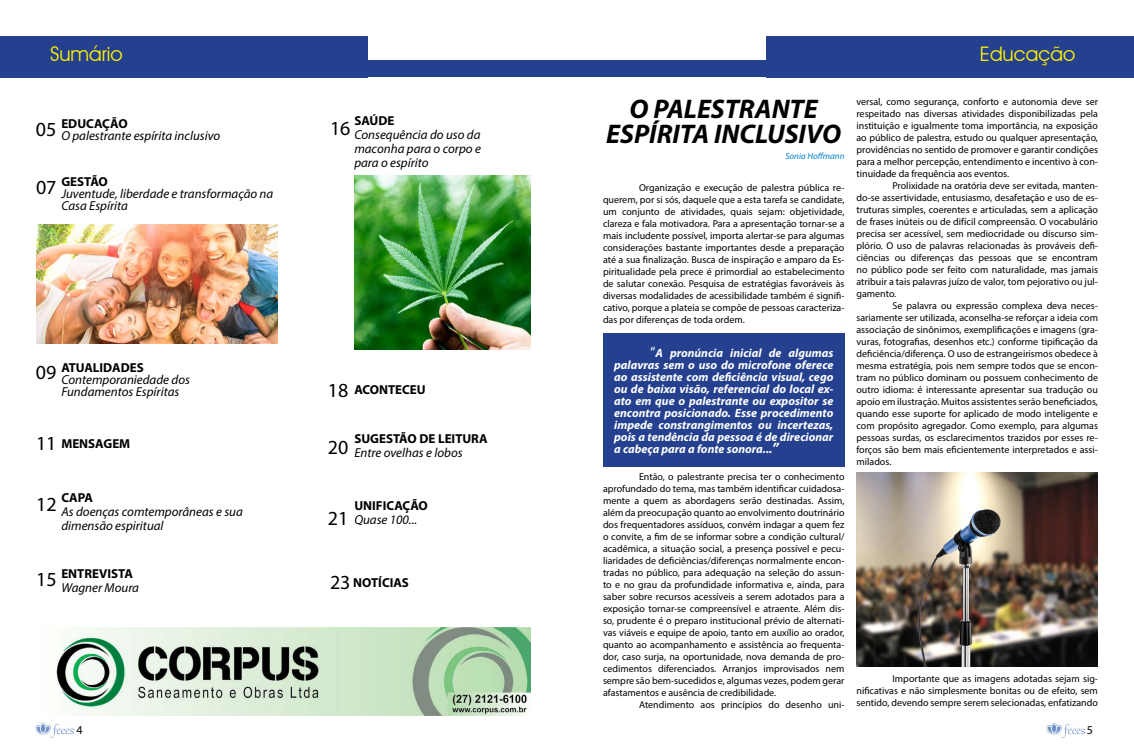
<style>
.page{position:relative;width:1134px;height:752px;background:#fff}
.page>*{position:absolute;margin:0;border:0;box-sizing:border-box;transform-origin:0 0}
.t1{font:italic 700 27px/25.5px "Myriad Pro";color:#000;text-align:center}
.t2{font:20px "Myriad Pro";color:#000}
.t3{font:20px "Avant Garde IT Cby BT";color:#fff200}
.t4{font:italic 13px/14px "Myriad Pro";color:#000}
.t5{font:700 13px "Myriad Pro";color:#000}
.t6{font:italic 700 12px/12px "Myriad Pro";color:#fff;text-align:justify}
.t7{font:12px "Myriad Pro";color:#000}
.t8{font:10px/12px "Myriad Pro";color:#000;text-align:justify}
.t9{font:italic 9px "Myriad Pro";color:#0082c9}
.s1{font-weight:400;font-style:normal;font-size:15px}
.s2{font-size:15px}
</style>
<div class="page">
<img style="left:36px;top:722px;width:38px;height:15px">
<img style="left:1046px;top:722px;width:38px;height:15px">
<div style="left:0;top:36px;width:367px;height:41px;background:#24408f"></div>
<div style="left:349px;top:61px;width:218px;height:16px;background:#24408f"></div>
<img style="left:56px;top:627px;width:475px;height:88px">
<div style="left:767px;top:36px;width:367px;height:41px;background:#24408f"></div>
<div style="left:567px;top:61px;width:218px;height:16px;background:#24408f"></div>
<img style="left:856px;top:472px;width:242px;height:194px">
<img style="left:36px;top:224px;width:242px;height:119px">
<img style="left:354px;top:176px;width:177px;height:173px">
<div style="left:603px;top:333px;width:241px;height:133px;background:#24408f"></div>
<h2 class="t3" style="left:50px;top:42px;width:74px">Sumário</h2>
<h3 class="t5" style="left:61px;top:115px;width:68px">EDUCAÇÃO</h3>
<h3 class="t4" style="left:61px;top:128px;width:160px">O palestrante espírita inclusivo</h3>
<h2 class="t2" style="left:36px;top:117px;width:22px">05</h2>
<h3 class="t5" style="left:61px;top:173px;width:48px">GESTÃO</h3>
<h3 class="t4" style="left:61px;top:187px;width:213px;line-height:12px">Juventude, liberdade e transformação na<br>Casa Espírita</h3>
<h2 class="t2" style="left:36px;top:175px;width:22px">07</h2>
<h3 class="t5" style="left:354px;top:112px;width:41px">SAÚDE</h3>
<h3 class="t4" style="left:354px;top:127px;width:128px;text-align:justify">Consequência do uso da maconha para o corpo e para o espírito</h3>
<h2 class="t2" style="left:330px;top:116px;width:22px">16</h2>
<h3 class="t5" style="left:61px;top:359px;width:84px">ATUALIDADES</h3>
<h3 class="t4" style="left:61px;top:373px;width:130px;line-height:12px">Contemporaniedade dos<br>Fundamentos Espíritas</h3>
<h2 class="t2" style="left:36px;top:359px;width:22px">09</h2>
<h2 class="t2" style="left:36px;top:431px;width:22px">11</h2>
<h3 class="t5" style="left:61px;top:435px;width:70px">MENSAGEM</h3>
<h3 class="t5" style="left:61px;top:489px;width:33px">CAPA</h3>
<h3 class="t4" style="left:61px;top:504px;width:183px">As doenças comtemporâneas e sua dimensão espiritual</h3>
<h2 class="t2" style="left:36px;top:492px;width:22px">12</h2>
<h3 class="t5" style="left:61px;top:564px;width:73px">ENTREVISTA</h3>
<h3 class="t4" style="left:61px;top:580px;width:79px">Wagner Moura</h3>
<h2 class="t2" style="left:36px;top:567px;width:22px">15</h2>
<h2 class="t2" style="left:328px;top:377px;width:22px">18</h2>
<h3 class="t5" style="left:354px;top:381px;width:73px">ACONTECEU</h3>
<h3 class="t5" style="left:354px;top:429px;width:135px">SUGESTÃO DE LEITURA</h3>
<h3 class="t4" style="left:354px;top:445px;width:110px">Entre ovelhas e lobos</h3>
<h2 class="t2" style="left:328px;top:434px;width:22px">20</h2>
<h2 class="t2" style="left:328px;top:505px;width:22px">21</h2>
<h3 class="t5" style="left:354px;top:496px;width:75px">UNIFICAÇÃO</h3>
<h3 class="t4" style="left:354px;top:511px;width:64px">Quase 100...</h3>
<h2 class="t2" style="left:330px;top:570px;width:22px">23</h2>
<h3 class="t5" style="left:353px;top:574px;width:57px">NOTÍCIAS</h3>
<h2 class="t3" style="left:980px;top:42px;width:97px">Educação</h2>
<h1 class="t1" style="left:606px;top:95px;width:236px">O PALESTRANTE<br>ESPÍRITA INCLUSIVO</h1>
<p class="t9" style="left:785px;top:150px;width:61px">Sonia Hoffmann</p>
<p class="t8" style="left:603px;top:182px;width:243px;text-indent:36px">Organização e execução de palestra pública re&shy;querem, por si sós, daquele que a esta tarefa se candidate, um conjunto de atividades, quais sejam: objetividade, clareza e fala motivadora. Para a apresentação tornar-se a mais includente possível, importa alertar-se para algumas considerações bastante importantes desde a preparação até a sua finalização. Busca de inspiração e amparo da Es&shy;piritualidade pela prece é primordial ao estabelecimento de salutar conexão. Pesquisa de estratégias favoráveis às diversas modalidades de acessibilidade também é signifi&shy;cativo, porque a plateia se compõe de pessoas caracteriza&shy;das por diferenças de toda ordem.</p>
<p class="t6" style="left:614px;top:346px;width:221px;text-indent:36px"><span class="s1">“</span>A pronúncia inicial de algumas palavras sem o uso do microfone oferece ao assistente com deficiência visual, cego ou de baixa visão, referencial do local ex&shy;ato em que o palestrante ou expositor se encontra posicionado. Esse procedimento impede constrangimentos ou incertezas, pois a tendência da pessoa é de direcionar a cabeça para a fonte sonora...<span class="s2">”</span></p>
<p class="t8" style="left:603px;top:470px;width:243px;text-indent:36px">Então, o palestrante precisa ter o conhecimento aprofundado do tema, mas também identificar cuidadosa&shy;mente a quem as abordagens serão destinadas. Assim, além da preocupação quanto ao envolvimento doutrinário dos frequentadores assíduos, convém indagar a quem fez o convite, a fim de se informar sobre a condição cultural/ acadêmica, a situação social, a presença possível e pecu&shy;liaridades de deficiências/diferenças normalmente encon&shy;tradas no público, para adequação na seleção do assun&shy;to e no grau da profundidade informativa e, ainda, para saber sobre recursos acessíveis a serem adotados para a exposição tornar-se compreensível e atraente. Além dis&shy;so, prudente é o preparo institucional prévio de alternati&shy;vas viáveis e equipe de apoio, tanto em auxílio ao orador, quanto ao acompanhamento e assistência ao frequenta&shy;dor, caso surja, na oportunidade, nova demanda de pro&shy;cedimentos diferenciados. Arranjos improvisados nem sempre são bem-sucedidos e, algumas vezes, podem gerar afastamentos e ausência de credibilidade.</p>
<p class="t8" style="left:639px;top:698px;width:207px">Atendimento aos princípios do desenho uni-</p>
<p class="t8" style="left:856px;top:95px;width:243px">versal, como segurança, conforto e autonomia deve ser respeitado nas diversas atividades disponibilizadas pela instituição e igualmente toma importância, na exposição ao público de palestra, estudo ou qualquer apresentação, providências no sentido de promover e garantir condições para a melhor percepção, entendimento e incentivo à con&shy;tinuidade da frequência aos eventos.</p>
<p class="t8" style="left:856px;top:179px;width:243px;text-indent:36px">Prolixidade na oratória deve ser evitada, manten&shy;do-se assertividade, entusiasmo, desafetação e uso de es&shy;truturas simples, coerentes e articuladas, sem a aplicação de frases inúteis ou de difícil compreensão. O vocabulário precisa ser acessível, sem mediocridade ou discurso sim&shy;plório. O uso de palavras relacionadas às prováveis defi&shy;ciências ou diferenças das pessoas que se encontram no público pode ser feito com naturalidade, mas jamais atribuir a tais palavras juízo de valor, tom pejorativo ou jul&shy;gamento.</p>
<p class="t8" style="left:856px;top:299px;width:243px;text-indent:36px">Se palavra ou expressão complexa deva neces&shy;sariamente ser utilizada, aconselha-se reforçar a ideia com associação de sinônimos, exemplificações e imagens (gra&shy;vuras, fotografias, desenhos etc.) conforme tipificação da deficiência/diferença. O uso de estrangeirismos obedece à mesma estratégia, pois nem sempre todos que se encon&shy;tram no público dominam ou possuem conhecimento de outro idioma: é interessante apresentar sua tradução ou apoio em ilustração. Muitos assistentes serão beneficiados, quando esse suporte for aplicado de modo inteligente e com propósito agregador. Como exemplo, para algumas pessoas surdas, os esclarecimentos trazidos por esses re&shy;forços são bem mais eficientemente interpretados e assi&shy;milados.</p>
<p class="t8" style="left:856px;top:671px;width:243px;text-indent:36px">Importante que as imagens adotadas sejam sig&shy;nificativas e não simplesmente bonitas ou de efeito, sem sentido, devendo sempre serem selecionadas, enfatizando</p>
<p class="t7" style="left:77px;top:722px;width:8px">4</p>
<p class="t7" style="left:1087px;top:722px;width:8px">5</p>
</div>
